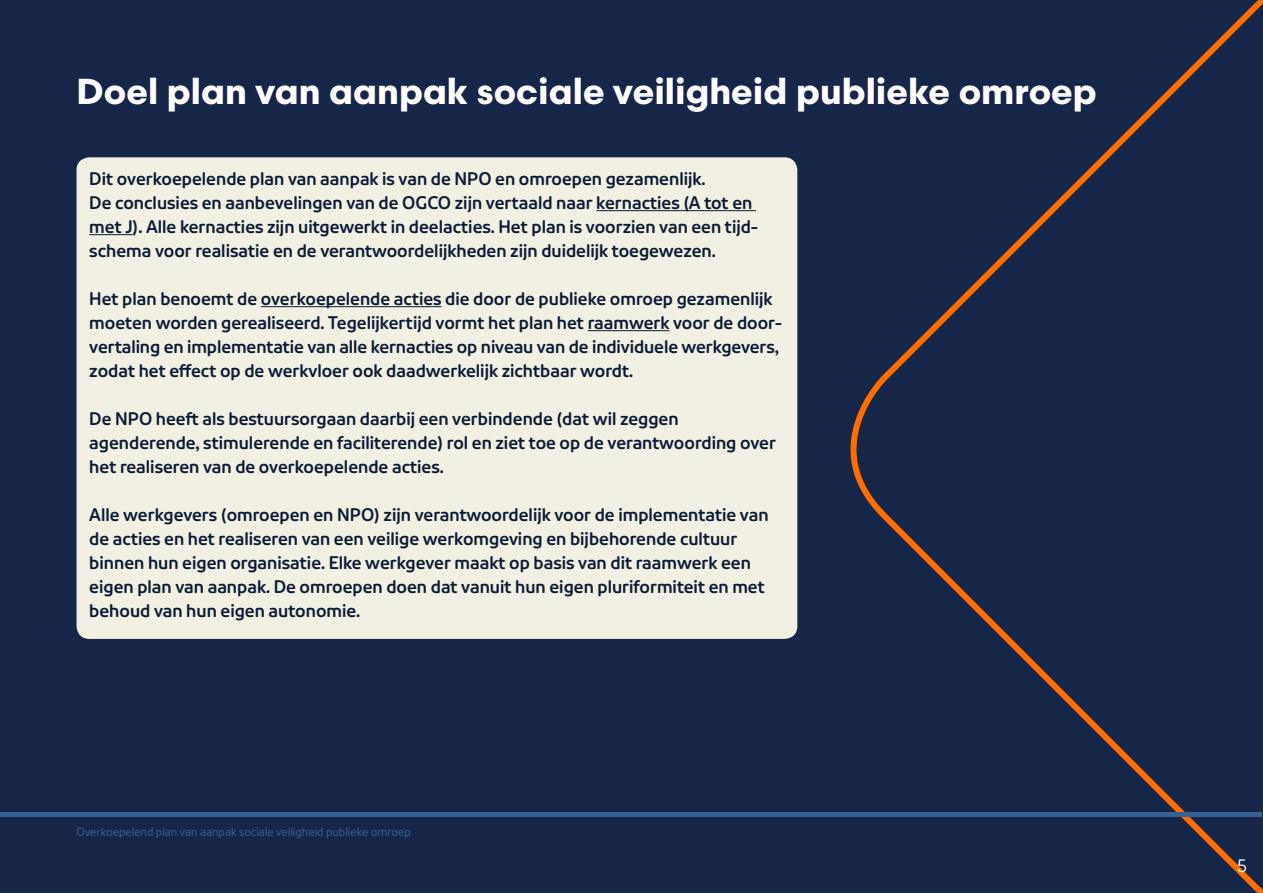
<style>
.page{position:relative;width:1263px;height:893px;background:#152648}
.page>*{position:absolute;margin:0;border:0;box-sizing:border-box;transform-origin:0 0}
.t1{font:700 36px "NPO Scandia";color:#fff}
.t2{font:700 18px/24px "NPO Sans";color:#0b1c36}
.t3{font:18px "NPO Scandia";color:#fff}
.t4{font:12px "NPO Sans";color:#376194}
</style>
<div class="page">
<div style="left:77px;top:157px;width:720px;height:482px;background:#f1f0e3;border-radius:13px"></div>
<hr style="left:596px;top:210px;width:160px;height:1px;background:#0b1c36">
<hr style="left:89px;top:234px;width:44px;height:1px;background:#0b1c36">
<hr style="left:261px;top:306px;width:181px;height:1px;background:#0b1c36">
<hr style="left:588px;top:330px;width:81px;height:1px;background:#0b1c36">
<svg style="left:850px;top:0;width:413px;height:893px"></svg>
<div style="left:1px;top:812px;width:1261px;height:5px;background:#376194"></div>
<h1 class="t1" style="left:77px;top:68px;width:1022px">Doel plan van aanpak sociale veiligheid publieke omroep</h1>
<p class="t2" style="left:89px;top:166px;width:670px">Dit overkoepelende plan van aanpak is van de NPO en omroepen gezamenlijk.<br>De conclusies en aanbevelingen van de OGCO zijn vertaald naar kernacties (A tot en met J). Alle kernacties zijn uitgewerkt in deelacties. Het plan is voorzien van een tijd&shy;schema voor realisatie en de verantwoordelijkheden zijn duidelijk toegewezen.</p>
<p class="t2" style="left:89px;top:286px;width:694px">Het plan benoemt de overkoepelende acties die door de publieke omroep gezamenlijk moeten worden gerealiseerd. Tegelijkertijd vormt het plan het raamwerk voor de door&shy;vertaling en implementatie van alle kernacties op niveau van de individuele werkgevers, zodat het effect op de werkvloer ook daadwerkelijk zichtbaar wordt.</p>
<p class="t2" style="left:89px;top:406px;width:688px">De NPO heeft als bestuursorgaan daarbij een verbindende (dat wil zeggen agenderende, stimulerende en faciliterende) rol en ziet toe op de verantwoording over het realiseren van de overkoepelende acties.</p>
<p class="t2" style="left:89px;top:502px;width:681px">Alle werkgevers (omroepen en NPO) zijn verantwoordelijk voor de implementatie van de acties en het realiseren van een veilige werkomgeving en bijbehorende cultuur binnen hun eigen organisatie. Elke werkgever maakt op basis van dit raamwerk een eigen plan van aanpak. De omroepen doen dat vanuit hun eigen pluriformiteit en met behoud van hun eigen autonomie.</p>
<p class="t4" style="left:77px;top:824px;width:336px">Overkoepelend plan van aanpak sociale veiligheid publieke omroep</p>
<p class="t3" style="left:1237px;top:855px;width:12px">5</p>
</div>
